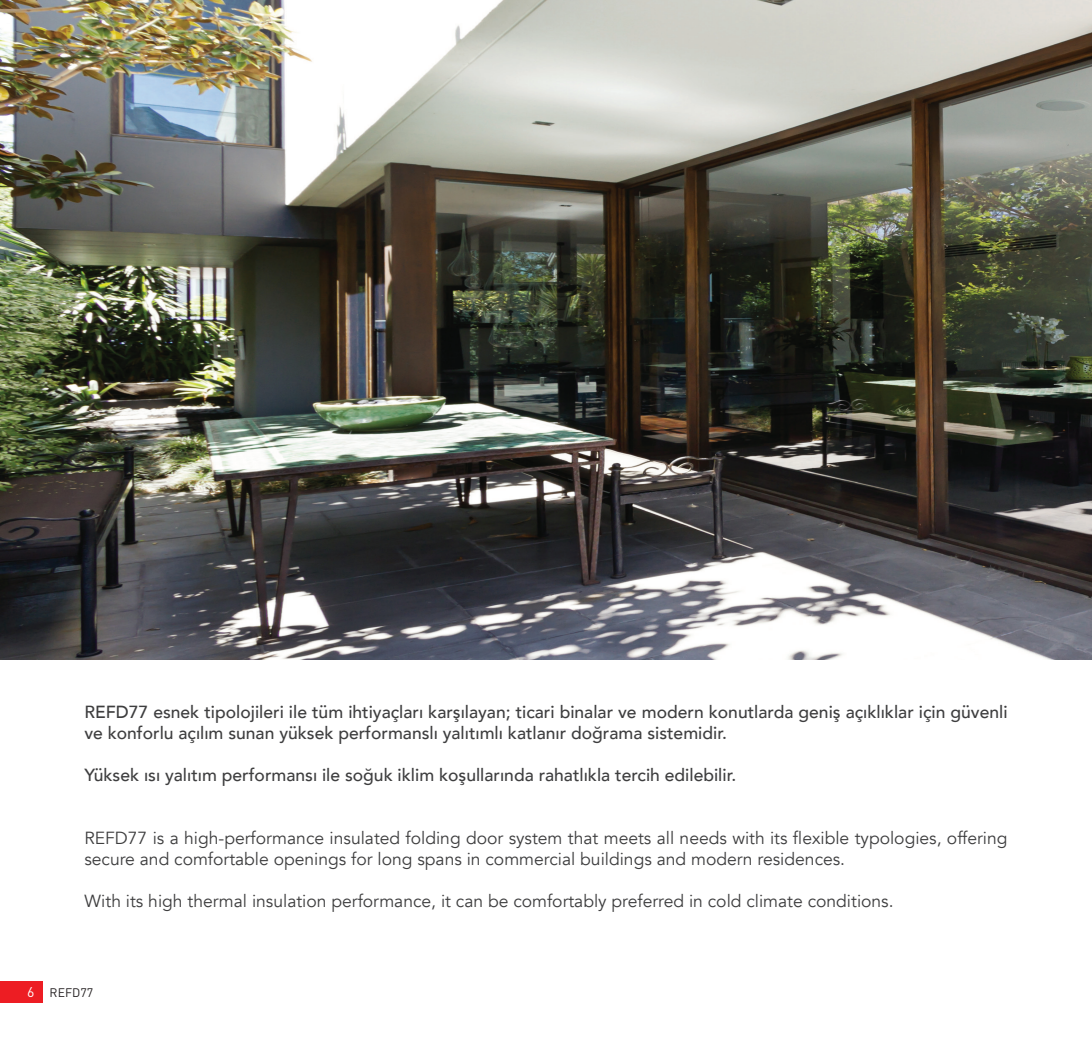
<style>
.page{position:relative;width:1092px;height:1042px;background:#fff}
.page>*{position:absolute;margin:0;border:0;box-sizing:border-box;transform-origin:0 0}
.t1{font:17.5px/21px "Avenir";color:#3e3e3f}
.t2{font:500 17.5px/21px "Avenir";color:#3e3e3f}
.t3{font:12.25px "DIN Pro";color:#231f20}
.s1{font-size:14px;color:#fff}
</style>
<div class="page">
<div style="left:0;top:981px;width:42px;height:22px;background:#ed1d23"></div>
<img style="left:0;top:0;width:1091px;height:660px">
<p class="t2" style="left:84px;top:700px;width:924px">REFD77 esnek tipolojileri ile tüm ihtiyaçları karşılayan; ticari binalar ve modern konutlarda geniş açıklıklar için güvenli ve konforlu açılım sunan yüksek performanslı yalıtımlı katlanır doğrama sistemidir.</p>
<p class="t2" style="left:84px;top:763px;width:653px">Yüksek ısı yalıtım performansı ile soğuk iklim koşullarında rahatlıkla tercih edilebilir.</p>
<p class="t1" style="left:84px;top:828px;width:924px">REFD77 is a high-performance insulated folding door system that meets all needs with its flexible typologies, offering secure and comfortable openings for long spans in commercial buildings and modern residences.</p>
<p class="t1" style="left:84px;top:891px;width:810px">With its high thermal insulation performance, it can be comfortably preferred in cold climate conditions.</p>
<p class="t3" style="left:27px;top:983px;width:68px"><span class="s1">6</span> REFD77</p>
</div>
